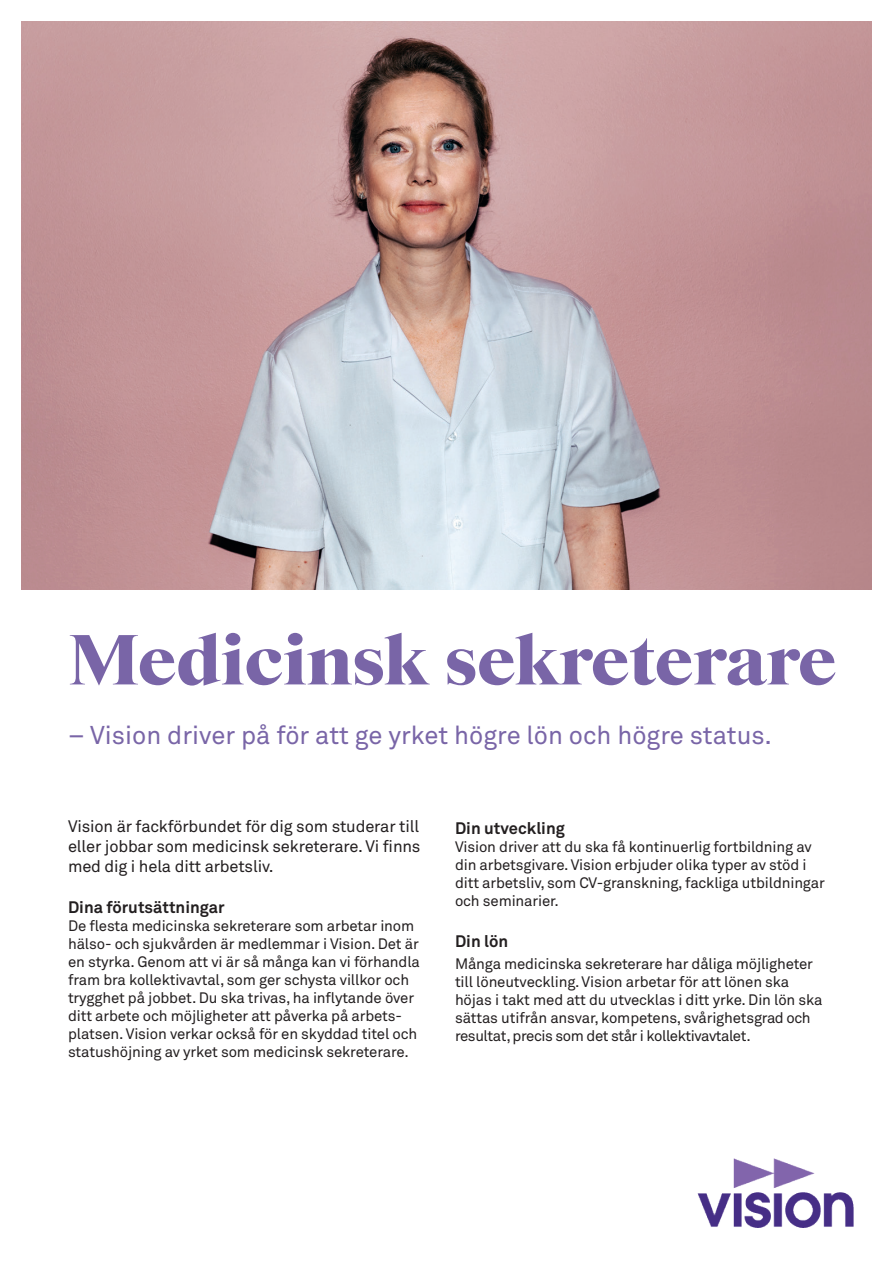
<style>
.page{position:relative;width:893px;height:1263px;background:#fff}
.page>*{position:absolute;margin:0;border:0;box-sizing:border-box;transform-origin:0 0}
.t1{font:900 72px "Starling";color:#7965a7}
.t2{font:25.5px "Akkurat";color:#7965a7}
.t3{font:16.5px/19.8px "Akkurat";letter-spacing:-.01em;color:#231f20;text-align:justify}
.t4{font:700 16.5px "Akkurat";color:#231f20}
.t5{font:15px/18px "Akkurat";letter-spacing:-.01em;color:#231f20}
</style>
<div class="page">
<img style="left:21px;top:21px;width:851px;height:568px">
<img style="left:697px;top:1158px;width:156px;height:69px">
<h1 class="t1" style="left:68px;top:616px;width:770px">Medicinsk sekreterare</h1>
<h2 class="t2" style="left:68px;top:720px;width:705px">– Vision driver på för att ge yrket högre lön och högre status.</h2>
<p class="t3" style="left:68px;top:817px;width:354px">Vision är fackförbundet för dig som studerar till eller jobbar som medicinsk sekreterare. Vi finns med dig i hela ditt arbetsliv.</p>
<p class="t4" style="left:68px;top:897px;width:158px">Dina förutsättningar</p>
<p class="t5" style="left:68px;top:917px;width:353px">De flesta medicinska sekreterare som arbetar inom hälso- och sjukvården är medlemmar i Vision. Det är en styrka. Genom att vi är så många kan vi förhandla fram bra kollektivavtal, som ger schysta villkor och trygghet på jobbet. Du ska trivas, ha inflytande över ditt arbete och möjligheter att påverka på arbets&shy;platsen. Vision verkar också för en skyddad titel och statushöjning av yrket som medicinsk sekreterare.</p>
<p class="t4" style="left:455px;top:817px;width:111px">Din utveckling</p>
<p class="t5" style="left:455px;top:838px;width:371px">Vision driver att du ska få kontinuerlig fortbildning av din arbetsgivare. Vision erbjuder olika typer av stöd i ditt arbetsliv, som CV-granskning, fackliga utbildningar och seminarier.</p>
<p class="t4" style="left:455px;top:931px;width:55px">Din lön</p>
<p class="t5" style="left:455px;top:955px;width:369px">Många medicinska sekreterare har dåliga möjligheter till löneutveckling. Vision arbetar för att lönen ska höjas i takt med att du utvecklas i ditt yrke. Din lön ska sättas utifrån ansvar, kompetens, svårighetsgrad och resultat, precis som det står i kollektivavtalet.</p>
</div>
